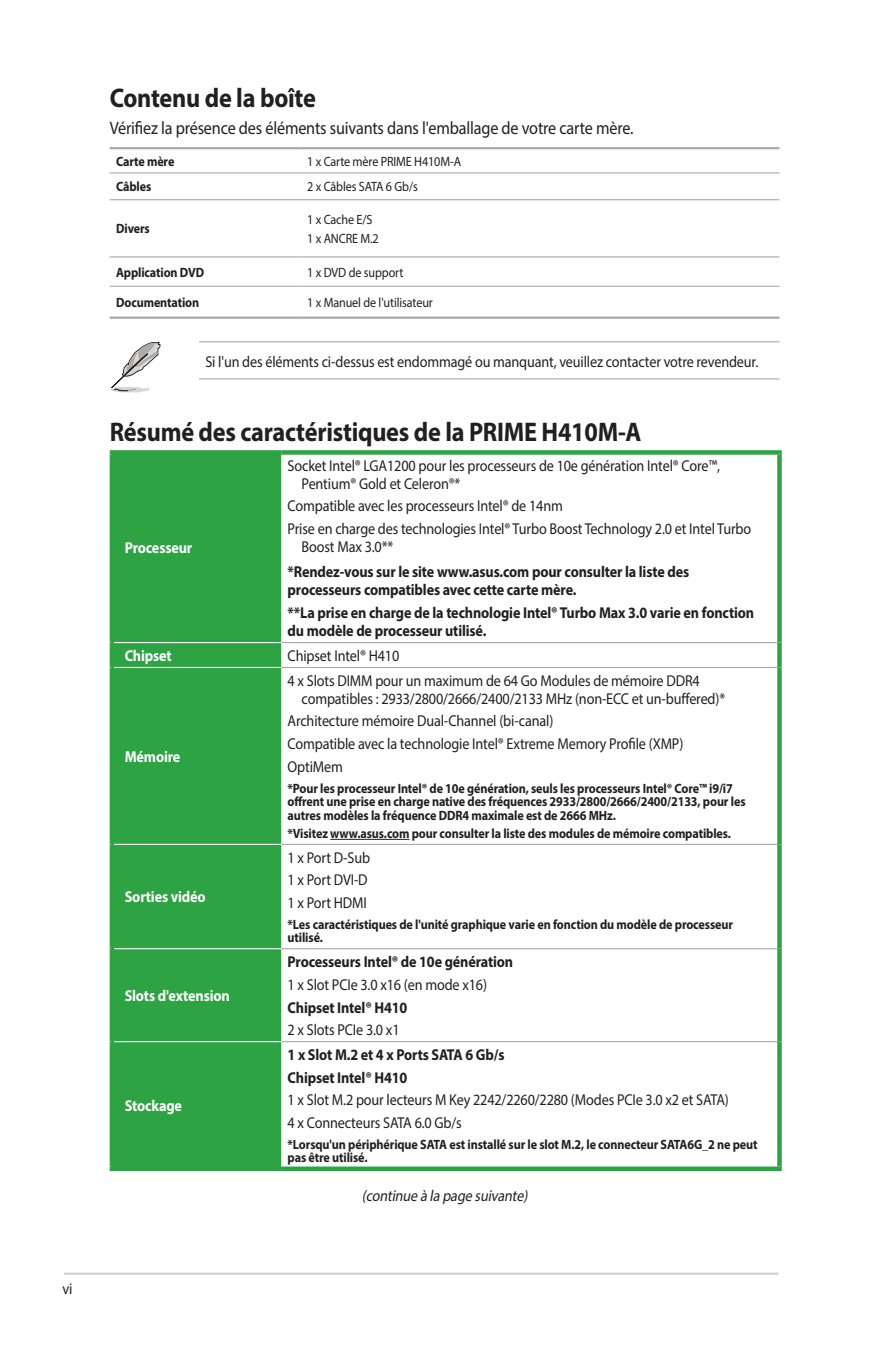
<style>
.page{position:relative;width:893px;height:1346px;background:#fff}
.page>*{position:absolute;margin:0;border:0;box-sizing:border-box;transform-origin:0 0}
.t1{font:700 27px "Myriad Pro";letter-spacing:-.01em;color:#231f20;scale:.9 1}
.t2{font:18px "Myriad Pro";letter-spacing:-.01em;color:#231f20;scale:.9 1}
.t3{font:15.75px/22.7px "Myriad Pro";letter-spacing:-.01em;color:#231f20;scale:.9 1}
.t4{font:700 15.75px/18px "Myriad Pro";letter-spacing:-.01em;color:#231f20;scale:.9 1}
.t5{font:700 15.75px "Myriad Pro";letter-spacing:-.01em;color:#fff;scale:.9 1}
.t6{font:italic 15.75px "Myriad Pro";color:#231f20;scale:.9 1}
.t7{font:700 13.5px/13.5px "Myriad Pro";letter-spacing:-.01em;color:#231f20;scale:.9 1}
.t8{font:13.5px/18.2px "Myriad Pro";letter-spacing:-.01em;color:#231f20;scale:.9 1}
</style>
<div class="page">
<hr style="left:64px;top:1272px;width:714px;height:3px;background:#d1d2d4">
<div style="left:114px;top:455px;width:167px;height:711px;background:#2da343"></div>
<div style="left:110px;top:450px;width:171px;height:5px;background:#2da343"></div>
<hr style="left:110px;top:455px;width:4px;height:187px;background:#2da343">
<div style="left:281px;top:450px;width:501px;height:5px;background:#2da343"></div>
<div style="left:777px;top:455px;width:5px;height:187px;background:#2da343"></div>
<hr style="left:110px;top:642px;width:4px;height:25px;background:#2da343">
<div style="left:777px;top:642px;width:5px;height:25px;background:#2da343"></div>
<hr style="left:110px;top:667px;width:4px;height:177px;background:#2da343">
<div style="left:777px;top:667px;width:5px;height:177px;background:#2da343"></div>
<hr style="left:110px;top:844px;width:4px;height:105px;background:#2da343">
<div style="left:777px;top:844px;width:5px;height:105px;background:#2da343"></div>
<hr style="left:110px;top:949px;width:4px;height:92px;background:#2da343">
<div style="left:777px;top:949px;width:5px;height:92px;background:#2da343"></div>
<hr style="left:110px;top:1041px;width:4px;height:125px;background:#2da343">
<div style="left:777px;top:1041px;width:5px;height:125px;background:#2da343"></div>
<div style="left:110px;top:1166px;width:171px;height:5px;background:#2da343"></div>
<div style="left:281px;top:1166px;width:501px;height:5px;background:#2da343"></div>
<hr style="left:114px;top:642px;width:167px;height:1px;background:#fff">
<hr style="left:114px;top:667px;width:167px;height:1px;background:#fff">
<hr style="left:114px;top:844px;width:167px;height:1px;background:#fff">
<hr style="left:114px;top:948px;width:167px;height:1px;background:#fff">
<hr style="left:114px;top:1041px;width:167px;height:1px;background:#fff">
<hr style="left:281px;top:642px;width:496px;height:1px;background:#a8a9ad">
<hr style="left:281px;top:667px;width:496px;height:1px;background:#a8a9ad">
<hr style="left:281px;top:844px;width:496px;height:1px;background:#a8a9ad">
<hr style="left:281px;top:948px;width:496px;height:1px;background:#a8a9ad">
<hr style="left:281px;top:1041px;width:496px;height:1px;background:#a8a9ad">
<hr style="left:330px;top:839px;width:79px;height:1px;background:#231f20">
<hr style="left:110px;top:147px;width:191px;height:2px;background:#a8a9ad">
<hr style="left:301px;top:147px;width:478px;height:2px;background:#a8a9ad">
<hr style="left:110px;top:317px;width:191px;height:2px;background:#a8a9ad">
<hr style="left:301px;top:317px;width:478px;height:2px;background:#a8a9ad">
<hr style="left:110px;top:172px;width:191px;height:1px;background:#a8a9ad">
<hr style="left:301px;top:172px;width:478px;height:1px;background:#a8a9ad">
<hr style="left:110px;top:199px;width:191px;height:1px;background:#a8a9ad">
<hr style="left:301px;top:199px;width:478px;height:1px;background:#a8a9ad">
<hr style="left:110px;top:256px;width:191px;height:1px;background:#a8a9ad">
<hr style="left:301px;top:256px;width:478px;height:1px;background:#a8a9ad">
<hr style="left:110px;top:286px;width:191px;height:1px;background:#a8a9ad">
<hr style="left:301px;top:286px;width:478px;height:1px;background:#a8a9ad">
<hr style="left:199px;top:341px;width:580px;height:1px;background:#a8a9ad">
<hr style="left:199px;top:378px;width:580px;height:1px;background:#a8a9ad">
<svg style="left:110px;top:342px;width:51px;height:51px"></svg>
<p class="t3" style="left:63px;top:1277px;width:13px">vi</p>
<h1 class="t1" style="left:110px;top:80px;width:231px">Contenu de la boîte</h1>
<p class="t2" style="left:110px;top:117px;width:583px">Vérifiez la présence des éléments suivants dans l'emballage de votre carte mère.</p>
<p class="t7" style="left:116px;top:154px;width:66px">Carte mère</p>
<p class="t8" style="left:307px;top:152px;width:173px">1 x Carte mère PRIME H410M-A</p>
<p class="t7" style="left:116px;top:180px;width:41px">Câbles</p>
<p class="t8" style="left:307px;top:178px;width:125px">2 x Câbles SATA 6 Gb/s</p>
<p class="t7" style="left:116px;top:222px;width:39px">Divers</p>
<p class="t8" style="left:307px;top:210px;width:81px">1 x Cache E/S<br>1 x ANCRE M.2</p>
<p class="t7" style="left:116px;top:265px;width:99px">Application DVD</p>
<p class="t8" style="left:307px;top:263px;width:108px">1 x DVD de support</p>
<p class="t7" style="left:116px;top:295px;width:94px">Documentation</p>
<p class="t8" style="left:307px;top:293px;width:141px">1 x Manuel de l'utilisateur</p>
<p class="t3" style="left:205px;top:350px;width:616px">Si l'un des éléments ci-dessus est endommagé ou manquant, veuillez contacter votre revendeur.</p>
<h1 class="t1" style="left:110px;top:415px;width:592px">Résumé des caractéristiques de la PRIME H410M-A</h1>
<p class="t5" style="left:125px;top:538px;width:76px">Processeur</p>
<p class="t3" style="left:302px;top:456px;width:466px;line-height:18px;text-indent:-14px">Socket Intel® LGA1200 pour les processeurs de 10e génération Intel® Core™,<br>Pentium® Gold et Celeron®*</p>
<p class="t3" style="left:288px;top:494px;width:517px">Compatible avec les processeurs Intel® de 14nm<br>Prise en charge des technologies Intel® Turbo Boost Technology 2.0 et Intel Turbo</p>
<p class="t3" style="left:302px;top:535px;width:103px">Boost Max 3.0**</p>
<p class="t4" style="left:288px;top:562px;width:448px">*Rendez-vous sur le site www.asus.com pour consulter la liste des processeurs compatibles avec cette carte mère.</p>
<p class="t4" style="left:288px;top:603px;width:520px">**La prise en charge de la technologie Intel® Turbo Max 3.0 varie en fonction du modèle de processeur utilisé.</p>
<p class="t5" style="left:125px;top:645px;width:54px">Chipset</p>
<p class="t3" style="left:288px;top:644px;width:126px">Chipset Intel® H410</p>
<p class="t5" style="left:125px;top:746px;width:63px">Mémoire</p>
<p class="t5" style="left:125px;top:887px;width:92px">Sorties vidéo</p>
<p class="t5" style="left:125px;top:985px;width:118px">Slots d'extension</p>
<p class="t5" style="left:125px;top:1095px;width:65px">Stockage</p>
<p class="t3" style="left:302px;top:671px;width:472px;line-height:18px;text-indent:-14px">4 x Slots DIMM pour un maximum de 64 Go Modules de mémoire DDR4 compatibles : 2933/2800/2666/2400/2133 MHz (non-ECC et un-buffered)*</p>
<p class="t3" style="left:288px;top:709px;width:441px">Architecture mémoire Dual-Channel (bi-canal)<br>Compatible avec la technologie Intel® Extreme Memory Profile (XMP)<br>OptiMem</p>
<p class="t7" style="left:288px;top:781px;width:510px">*Pour les processeur Intel® de 10e génération, seuls les processeurs Intel® Core™ i9/i7 offrent une prise en charge native des fréquences 2933/2800/2666/2400/2133, pour les autres modèles la fréquence DDR4 maximale est de 2666 MHz.</p>
<p class="t7" style="left:288px;top:826px;width:494px">*Visitez www.asus.com pour consulter la liste des modules de mémoire compatibles.</p>
<p class="t3" style="left:288px;top:846px;width:93px">1 x Port D-Sub<br>1 x Port DVI-D<br>1 x Port HDMI</p>
<p class="t7" style="left:288px;top:917px;width:496px">*Les caractéristiques de l'unité graphique varie en fonction du modèle de processeur utilisé.</p>
<p class="t4" style="left:288px;top:952px;width:252px">Processeurs Intel® de 10e génération</p>
<p class="t3" style="left:288px;top:973px;width:223px">1 x Slot PCIe 3.0 x16 (en mode x16)</p>
<p class="t4" style="left:288px;top:997px;width:135px">Chipset Intel® H410</p>
<p class="t3" style="left:288px;top:1018px;width:126px">2 x Slots PCIe 3.0 x1</p>
<p class="t4" style="left:288px;top:1042px;width:243px;line-height:22.7px">1 x Slot M.2 et 4 x Ports SATA 6 Gb/s<br>Chipset Intel® H410</p>
<p class="t3" style="left:288px;top:1088px;width:492px">1 x Slot M.2 pour lecteurs M Key 2242/2260/2280 (Modes PCIe 3.0 x2 et SATA)<br>4 x Connecteurs SATA 6.0 Gb/s</p>
<p class="t7" style="left:288px;top:1137px;width:524px">*Lorsqu'un périphérique SATA est installé sur le slot M.2, le connecteur SATA6G_2 ne peut pas être utilisé.</p>
<p class="t6" style="left:362px;top:1186px;width:189px">(continue à la page suivante)</p>
</div>
